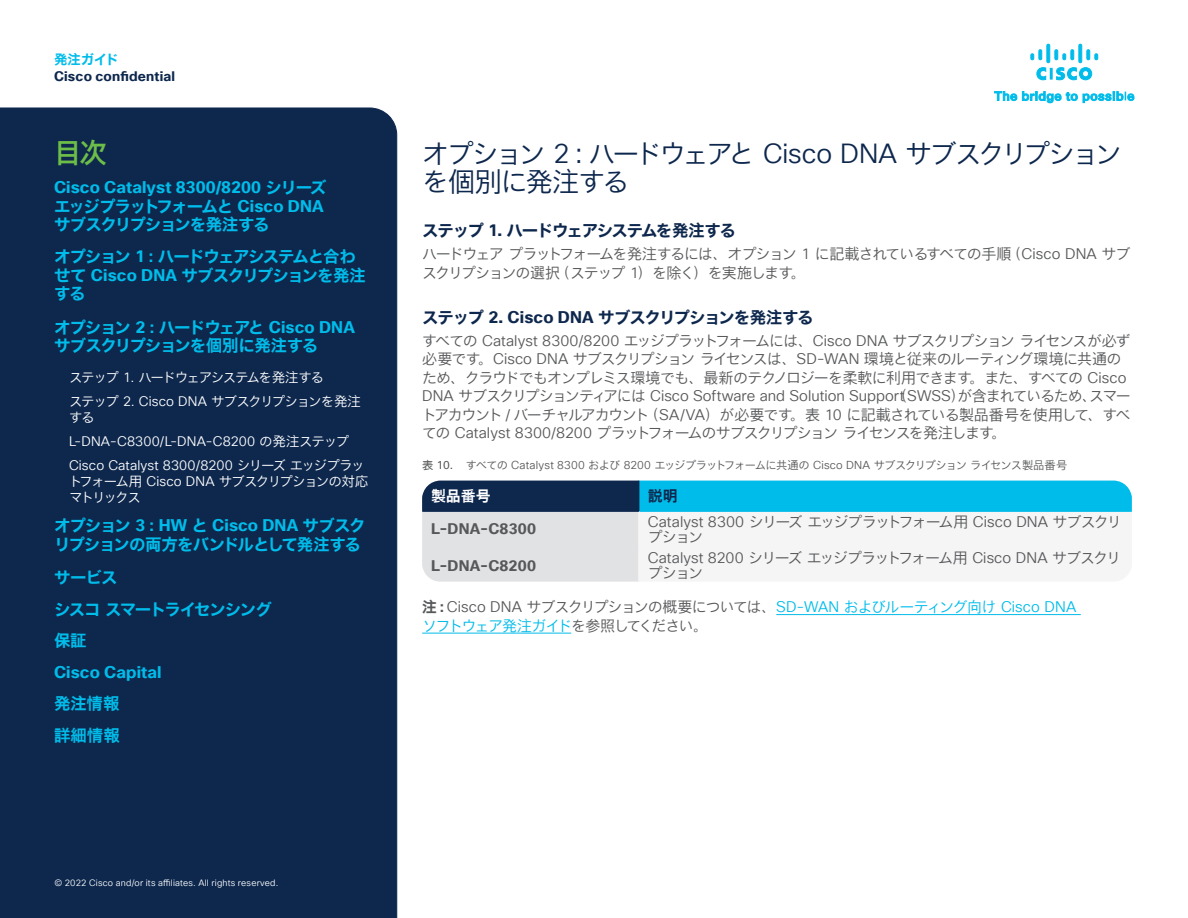
<style>
.page{position:relative;width:1188px;height:918px;background:#fff}
.page>*{position:absolute;margin:0;border:0;box-sizing:border-box;transform-origin:0 0}
.P_-_Paragraph_Style2{font:27px/28.5px "Cisco Sans JPN Light";letter-spacing:-.115em;color:#0d274d}
.t1{font:27px "Cisco Sans JPN Medium";color:#6dbd49}
.t2{font:16.5px/18.5px "Cisco Sans JPN Bold";letter-spacing:-.08em;color:#00bcea}
.P_-_Paragraph_Style1{font:16.5px "Cisco Sans JPN Bold";letter-spacing:-.08em;color:#0d274d}
.t3{font:700 16.5px "Cisco Sans TT";letter-spacing:.005em;color:#00bcea}
.t4{font:16.5px/31.5px "Cisco Sans JPN Bold";color:#00bcea}
.P_-_Paragraph_Style1-2{font:15px/18.6px "Cisco Sans JPN Light";letter-spacing:-.085em;color:#57585a}
.P_-_Paragraph_Style1-3{font:15px/15px "Cisco Sans JPN Light";letter-spacing:-.105em;color:#57585a}
.t5{font:700 15px "Cisco Sans TT";letter-spacing:.015em;color:#57585a}
.t6{font:15px "Cisco Sans JPN Bold";color:#fff}
.t7{font:15px "Cisco Sans JPN Bold";color:#0d274d}
.t8{font:13.5px/23.7px "Cisco Sans JPN Light";letter-spacing:-.095em;color:#fff}
.t9{font:13.5px/23.7px "Cisco Sans TT Light";letter-spacing:.01em;color:#fff}
.t10{font:700 13.5px "Cisco Sans TT";letter-spacing:.015em;color:#0d274d}
.t11{font:13.5px "Cisco Sans JPN Bold";letter-spacing:-.03em;color:#00bcea}
.P_-_Paragraph_Style1-4{font:11.25px "Cisco Sans JPN Light";letter-spacing:-.075em;color:#57585a}
.t12{font:9px "Cisco Sans TT Light";letter-spacing:.02em;color:#fff}
.s1{font-family:"Cisco Sans JPN Bold";font-weight:400}
.s2{font-family:"Cisco Sans TT";font-weight:700}
.s3{font-family:"Cisco Sans TT Light"}
.s4{font-family:"Cisco Sans JPN Light"}
.s5{font-family:"Cisco Sans JPN"}
.s6{font-family:"Cisco Sans TT"}
.s7{font-family:"Cisco Sans JPN Bold"}
.s8{font-family:"Cisco Sans TT Light";color:#00bcea}
.s9{color:#00bcea}
</style>
<div class="page">
<div style="left:422px;top:481px;width:217px;height:30px;background:#0d274d"></div>
<div style="left:639px;top:481px;width:493px;height:30px;background:#00bcea"></div>
<div style="left:423px;top:512px;width:215px;height:70px;background:#e1e2e4"></div>
<hr style="left:422px;top:511px;width:1px;height:36px;background:#e1e2e4">
<hr style="left:422px;top:547px;width:216px;height:1px;background:#e1e2e4">
<hr style="left:422px;top:548px;width:1px;height:34px;background:#e1e2e4">
<hr style="left:638px;top:511px;width:2px;height:36px;background:#f5f5f6">
<hr style="left:1131px;top:511px;width:1px;height:36px;background:#f5f5f6">
<hr style="left:638px;top:547px;width:494px;height:1px;background:#f5f5f6">
<hr style="left:638px;top:548px;width:2px;height:34px;background:#f5f5f6">
<hr style="left:1131px;top:548px;width:1px;height:34px;background:#f5f5f6">
<hr style="left:639px;top:481px;width:1px;height:30px;background:#0d274d">
<hr style="left:422px;top:511px;width:217px;height:1px;background:#0d274d">
<hr style="left:1132px;top:481px;width:1px;height:30px;background:#00bcea">
<hr style="left:640px;top:511px;width:492px;height:1px;background:#00bcea">
<svg style="left:995px;top:92px;width:82px;height:11px"></svg>
<svg style="left:1083px;top:92px;width:51px;height:11px"></svg>
<svg style="left:1031px;top:44px;width:67px;height:36px"></svg>
<div style="left:0;top:108px;width:397px;height:810px;background:#0d274d"></div>
<hr style="left:776px;top:614px;width:305px;height:1px;background:#00bcea">
<hr style="left:422px;top:633px;width:149px;height:1px;background:#00bcea">
<p class="t11" style="left:54px;top:51px;width:66px">発注ガイド</p>
<p class="t10" style="left:54px;top:67px;width:123px">Cisco confidential</p>
<h1 class="t1" style="left:54px;top:135px;width:54px">目次</h1>
<p class="t3" style="left:54px;top:176px;width:274px">Cisco Catalyst 8300/8200 <span class="s1">シリーズ</span></p>
<p class="t2" style="left:54px;top:197px;width:271px">エッジプラットフォームと <span class="s2">Cisco DNA</span>サブスクリプションを発注する</p>
<p class="t2" style="left:54px;top:248px;width:314px">オプション <span class="s2">1</span>：ハードウェアシステムと合わせて <span class="s2">Cisco DNA</span> サブスクリプションを発注する</p>
<p class="t2" style="left:54px;top:318px;width:302px">オプション <span class="s2">2</span>：ハードウェアと <span class="s2">Cisco DNA</span>サブスクリプションを個別に発注する</p>
<p class="t8" style="left:69px;top:367px;width:294px">ステップ <span class="s3">1.</span> ハードウェアシステムを発注する<br>ステップ <span class="s3">2. Cisco DNA</span> サブスクリプションを発注</p>
<p class="t8" style="left:69px;top:407px;width:27px">する</p>
<p class="t9" style="left:69px;top:430px;width:297px">L-DNA-C8300/L-DNA-C8200 <span class="s4">の発注ステップ<br></span>Cisco Catalyst 8300/8200 <span class="s4">シリーズエッジプラッ</span></p>
<p class="t8" style="left:69px;top:474px;width:301px;line-height:16.2px">トフォーム用 <span class="s3">Cisco DNA</span> サブスクリプションの対応マトリックス</p>
<p class="t2" style="left:54px;top:517px;width:313px">オプション <span class="s2">3</span>：<span class="s2">HW</span> と <span class="s2">Cisco DNA</span> サブスクリプションの両方をバンドルとして発注する</p>
<p class="t2" style="left:54px;top:562px;width:219px;line-height:31.5px">サービス<br>シスコスマートライセンシング保証</p>
<p class="t3" style="left:54px;top:661px;width:109px">Cisco Capital</p>
<p class="t4" style="left:54px;top:688px;width:67px">発注情報詳細情報</p>
<p class="t12" style="left:54px;top:877px;width:225px">© 2022 Cisco and/or its affiliates. All rights reserved.</p>
<p class="P_-_Paragraph_Style2" style="left:422px;top:141px;width:701px">オプション <span class="s3">2</span>：ハードウェアと <span class="s3">Cisco DNA</span> サブスクリプションを個別に発注する</p>
<p class="P_-_Paragraph_Style1" style="left:422px;top:219px;width:315px">ステップ <span class="s2">1.</span> ハードウェアシステムを発注する</p>
<p class="P_-_Paragraph_Style1-2" style="left:422px;top:246px;width:710px">ハードウェアプラットフォームを発注するには、オプション <span class="s3">1</span> に記載されているすべての手順（<span class="s3">Cisco DNA</span> サブスクリプションの選択（ステップ <span class="s3">1</span>）を除く）を実施します。</p>
<p class="P_-_Paragraph_Style1" style="left:422px;top:306px;width:393px">ステップ <span class="s2">2. Cisco DNA</span> サブスクリプションを発注する</p>
<p class="P_-_Paragraph_Style1-2" style="left:422px;top:332px;width:710px">すべての <span class="s3">Catalyst 8300/8200</span> エッジプラットフォームには、<span class="s3">Cisco DNA</span> サブスクリプションライセンスが必ず必要です。<span class="s3">Cisco DNA</span> サブスクリプションライセンスは、<span class="s3">SD-WAN</span> 環境と従来のルーティング環境に共通のため、クラウドでもオンプレミス環境でも、最新のテクノロジーを柔軟に利用できます。また、すべての <span class="s3">Cisco DNA</span> サブスクリプションティアには <span class="s3">Cisco Software and Solution Support</span>（<span class="s3">SWSS</span>）が含まれているため、スマートアカウント <span class="s3">/</span> バーチャルアカウント（<span class="s3">SA/VA</span>）が必要です。表 <span class="s3">10</span> に記載されている製品番号を使用して、すべての <span class="s3">Catalyst 8300/8200</span> プラットフォームのサブスクリプションライセンスを発注します。</p>
<p class="P_-_Paragraph_Style1-4" style="left:422px;top:457px;width:647px"><span class="s5">表</span> <span class="s6">10.</span> すべての <span class="s3">Catalyst 8300</span> および <span class="s3">8200</span> エッジプラットフォームに共通の <span class="s3">Cisco DNA</span> サブスクリプションライセンス製品番号</p>
<p class="t6" style="left:431px;top:486px;width:61px">製品番号</p>
<p class="t7" style="left:648px;top:486px;width:31px">説明</p>
<p class="t5" style="left:431px;top:519px;width:106px">L-DNA-C8300</p>
<p class="P_-_Paragraph_Style1-3" style="left:648px;top:515px;width:475px"><span class="s3">Catalyst 8300</span> シリーズエッジプラットフォーム用 <span class="s3">Cisco DNA</span> サブスクリプション</p>
<p class="t5" style="left:431px;top:555px;width:106px">L-DNA-C8200</p>
<p class="P_-_Paragraph_Style1-3" style="left:648px;top:551px;width:475px"><span class="s3">Catalyst 8200</span> シリーズエッジプラットフォーム用 <span class="s3">Cisco DNA</span> サブスクリプション</p>
<p class="P_-_Paragraph_Style1-2" style="left:422px;top:598px;width:656px"><span class="s7">注：</span><span class="s3">Cisco DNA</span> サブスクリプションの概要については、<span class="s8">SD-WAN</span> <span class="s9">およびルーティング向け</span> <span class="s8">Cisco DNA</span><span class="s9">ソフトウェア発注ガイド</span>を参照してください。</p>
</div>
